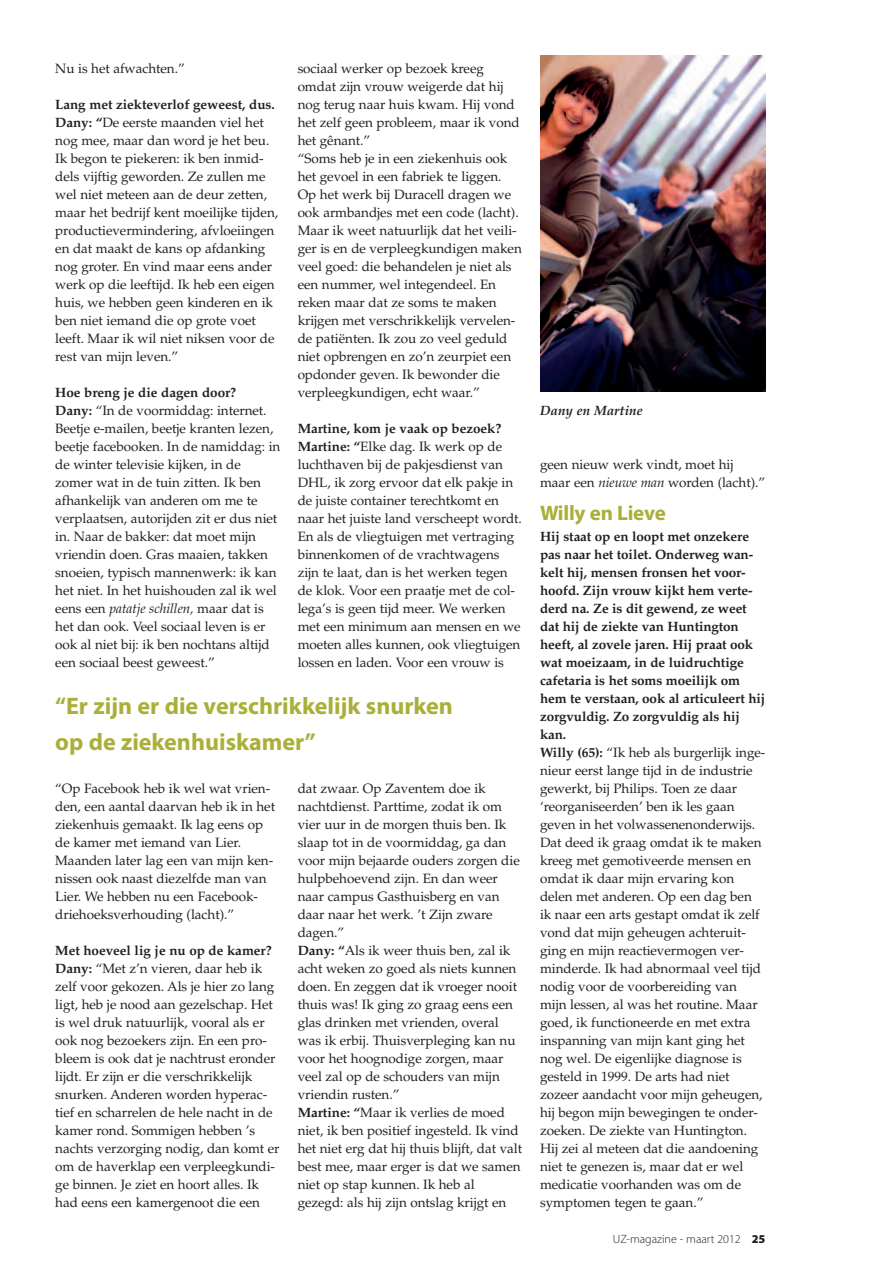
<style>
.page{position:relative;width:893px;height:1263px;background:#fff}
.page>*{position:absolute;margin:0;border:0;box-sizing:border-box;transform-origin:0 0}
.t1{font:700 24px/36px "Myriad Pro";color:#a9af38}
.t2{font:700 21px "Myriad Pro";letter-spacing:-.01em;color:#a9af38}
.t3{font:13.5px/18px "Palatino LT Std";letter-spacing:-.005em;color:#231f20}
.t4{font:italic 700 13.5px "Palatino LT Std";color:#231f20}
.t5{font:300 12px "Myriad Pro";color:#231f20}
.s1{font-weight:700}
.s2{font-style:italic}
.s3{font-weight:900}
</style>
<div class="page">
<img style="left:540px;top:55px;width:225px;height:336px">
<p class="t3" style="left:55px;top:60px;width:131px">Nu is het afwachten.”</p>
<p class="t3" style="left:55px;top:96px;width:224px"><span class="s1">Lang met ziekteverlof geweest, dus.<br>Dany: “</span>De eerste maanden viel het nog mee, maar dan word je het beu.<br>Ik begon te piekeren: ik ben inmid&shy;dels vijftig geworden. Ze zullen me wel niet meteen aan de deur zetten, maar het bedrijf kent moeilijke tijden, productievermindering, afvloeiingen en dat maakt de kans op afdanking nog groter. En vind maar eens ander werk op die leeftijd. Ik heb een eigen huis, we hebben geen kinderen en ik ben niet iemand die op grote voet leeft. Maar ik wil niet niksen voor de rest van mijn leven.”</p>
<p class="t3" style="left:55px;top:384px;width:227px"><span class="s1">Hoe breng je die dagen door?<br>Dany:</span> “In de voormiddag: internet.<br>Beetje e-mailen, beetje kranten lezen, beetje facebooken. In de namiddag: in de winter televisie kijken, in de zomer wat in de tuin zitten. Ik ben afhankelijk van anderen om me te verplaatsen, autorijden zit er dus niet in. Naar de bakker: dat moet mijn vriendin doen. Gras maaien, takken snoeien, typisch mannenwerk: ik kan het niet. In het huishouden zal ik wel eens een <span class="s2">patatje schillen,</span> maar dat is het dan ook. Veel sociaal leven is er ook al niet bij: ik ben nochtans altijd een sociaal beest geweest.”</p>
<p class="t3" style="left:298px;top:60px;width:226px">sociaal werker op bezoek kreeg omdat zijn vrouw weigerde dat hij nog terug naar huis kwam. Hij vond het zelf geen probleem, maar ik vond het gênant.”<br>“Soms heb je in een ziekenhuis ook het gevoel in een fabriek te liggen.<br>Op het werk bij Duracell dragen we ook armbandjes met een code (lacht).<br>Maar ik weet natuurlijk dat het veili&shy;ger is en de verpleegkundigen maken veel goed: die behandelen je niet als een nummer, wel integendeel. En reken maar dat ze soms te maken krijgen met verschrikkelijk vervelen&shy;de patiënten. Ik zou zo veel geduld niet opbrengen en zo’n zeurpiet een opdonder geven. Ik bewonder die verpleegkundigen, echt waar.”</p>
<p class="t3" style="left:298px;top:420px;width:226px"><span class="s1">Martine, kom je vaak op bezoek?<br>Martine: “</span>Elke dag. Ik werk op de luchthaven bij de pakjesdienst van DHL, ik zorg ervoor dat elk pakje in de juiste container terechtkomt en naar het juiste land verscheept wordt.<br>En als de vliegtuigen met vertraging binnenkomen of de vrachtwagens zijn te laat, dan is het werken tegen de klok. Voor een praatje met de col&shy;lega’s is geen tijd meer. We werken met een minimum aan mensen en we moeten alles kunnen, ook vliegtuigen lossen en laden. Voor een vrouw is</p>
<h1 class="t1" style="left:55px;top:687px;width:399px">“Er zijn er die verschrikkelijk snurken op de ziekenhuiskamer”</h1>
<p class="t3" style="left:55px;top:780px;width:221px">“Op Facebook heb ik wel wat vrien&shy;den, een aantal daarvan heb ik in het ziekenhuis gemaakt. Ik lag eens op de kamer met iemand van Lier.<br>Maanden later lag een van mijn ken&shy;nissen ook naast diezelfde man van Lier. We hebben nu een Facebook&shy;driehoeksverhouding (lacht).”</p>
<p class="t3" style="left:55px;top:942px;width:226px"><span class="s1">Met hoeveel lig je nu op de kamer?<br>Dany:</span> “Met z’n vieren, daar heb ik zelf voor gekozen. Als je hier zo lang ligt, heb je nood aan gezelschap. Het is wel druk natuurlijk, vooral als er ook nog bezoekers zijn. En een pro&shy;bleem is ook dat je nachtrust eronder lijdt. Er zijn er die verschrikkelijk snurken. Anderen worden hyperac&shy;tief en scharrelen de hele nacht in de kamer rond. Sommigen hebben ’s nachts verzorging nodig, dan komt er om de haverklap een verpleegkundi&shy;ge binnen. Je ziet en hoort alles. Ik had eens een kamergenoot die een</p>
<p class="t3" style="left:298px;top:780px;width:226px">dat zwaar. Op Zaventem doe ik nachtdienst. Parttime, zodat ik om vier uur in de morgen thuis ben. Ik slaap tot in de voormiddag, ga dan voor mijn bejaarde ouders zorgen die hulpbehoevend zijn. En dan weer naar campus Gasthuisberg en van daar naar het werk. ’t Zijn zware dagen.”<br><span class="s1">Dany: “</span>Als ik weer thuis ben, zal ik acht weken zo goed als niets kunnen doen. En zeggen dat ik vroeger nooit thuis was! Ik ging zo graag eens een glas drinken met vrienden, overal was ik erbij. Thuisverpleging kan nu voor het hoognodige zorgen, maar veel zal op de schouders van mijn vriendin rusten.”<br><span class="s1">Martine: “</span>Maar ik verlies de moed niet, ik ben positief ingesteld. Ik vind het niet erg dat hij thuis blijft, dat valt best mee, maar erger is dat we samen niet op stap kunnen. Ik heb al gezegd: als hij zijn ontslag krijgt en</p>
<p class="t4" style="left:540px;top:403px;width:104px">Dany en Martine</p>
<p class="t3" style="left:540px;top:455px;width:227px">geen nieuw werk vindt, moet hij maar een <span class="s2">nieuwe man</span> worden (lacht).”</p>
<h2 class="t2" style="left:540px;top:500px;width:127px">Willy en Lieve</h2>
<p class="t3" style="left:540px;top:528px;width:227px"><span class="s1">Hij staat op en loopt met onzekere pas naar het toilet. Onderweg wan&shy;kelt hij, mensen fronsen het voor&shy;hoofd. Zijn vrouw kijkt hem verte&shy;derd na. Ze is dit gewend, ze weet dat hij de ziekte van Huntington heeft, al zovele jaren. Hij praat ook wat moeizaam, in de luidruchtige cafetaria is het soms moeilijk om hem te verstaan, ook al articuleert hij zorgvuldig. Zo zorgvuldig als hij kan.<br>Willy (65):</span> “Ik heb als burgerlijk inge&shy;nieur eerst lange tijd in de industrie gewerkt, bij Philips. Toen ze daar ‘reorganiseerden’ ben ik les gaan geven in het volwassenenonderwijs.<br>Dat deed ik graag omdat ik te maken kreeg met gemotiveerde mensen en omdat ik daar mijn ervaring kon delen met anderen. Op een dag ben ik naar een arts gestapt omdat ik zelf vond dat mijn geheugen achteruit&shy;ging en mijn reactievermogen ver&shy;minderde. Ik had abnormaal veel tijd nodig voor de voorbereiding van mijn lessen, al was het routine. Maar goed, ik functioneerde en met extra inspanning van mijn kant ging het nog wel. De eigenlijke diagnose is gesteld in 1999. De arts had niet zozeer aandacht voor mijn geheugen, hij begon mijn bewegingen te onder&shy;zoeken. De ziekte van Huntington.<br>Hij zei al meteen dat die aandoening niet te genezen is, maar dat er wel medicatie voorhanden was om de symptomen tegen te gaan.”</p>
<p class="t5" style="left:613px;top:1232px;width:154px">UZ-magazine - maart 2012 <span class="s3">25</span></p>
</div>
